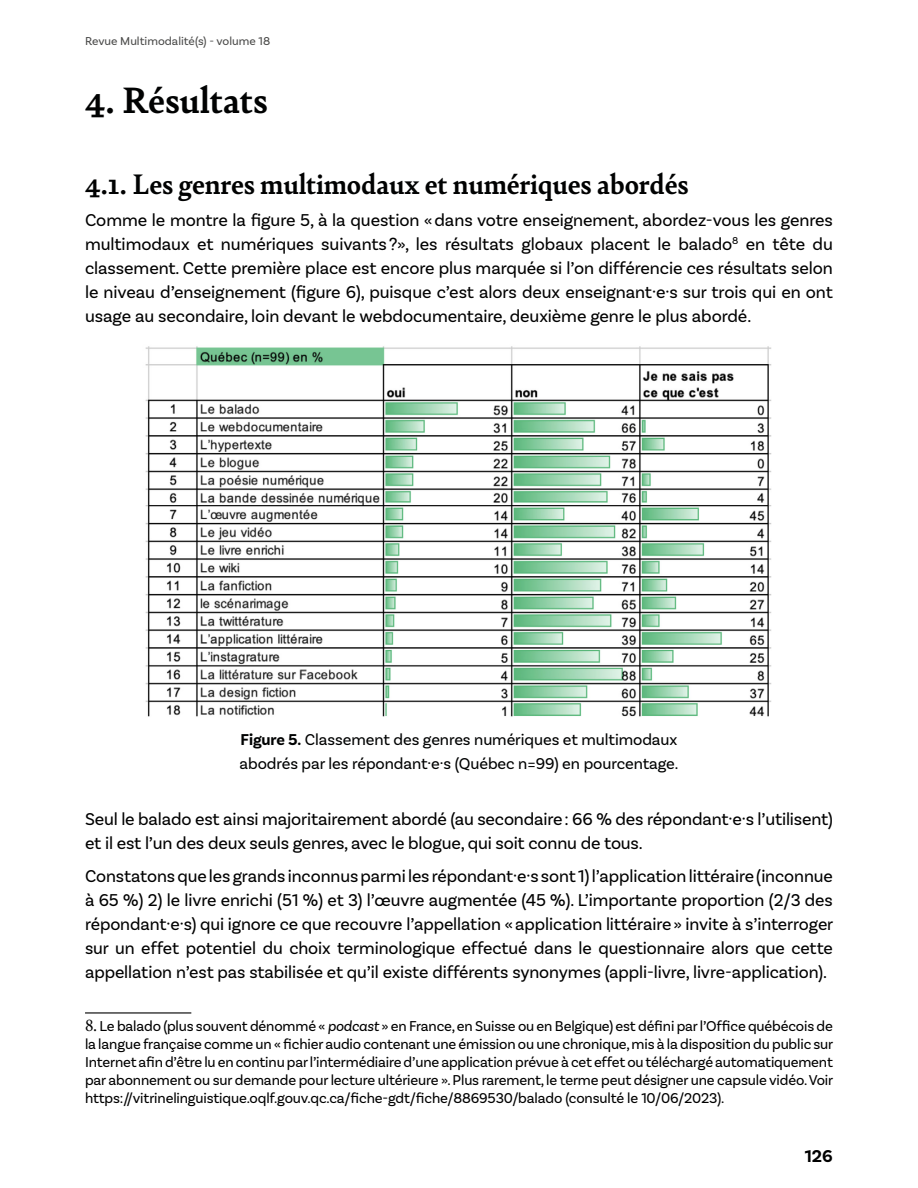
<style>
.page{position:relative;width:918px;height:1188px;background:#fff}
.page>*{position:absolute;margin:0;border:0;box-sizing:border-box;transform-origin:0 0}
.t1{font:700 39px "Bely";color:#010202}
.t2{font:700 30px "Bely";letter-spacing:-.005em;color:#010202}
.t3{font:18px/24px "Basic Sans";letter-spacing:-.01em;color:#000;text-align:justify}
.t4{font:700 18px "Basic Sans";color:#000}
.t5{font:16.5px/24px "Basic Sans";letter-spacing:-.005em;color:#010202}
.t6{font:15px/18px "Basic Sans";letter-spacing:-.01em;color:#000;text-align:justify}
.t7{font:12px "Basic Sans";color:#4a4a49}
.s1{font-weight:700}
.s2{font-family:"Minion Pro";font-size:18px}
.s3{font-style:italic}
</style>
<div class="page">
<hr style="left:85px;top:1012px;width:106px;height:2px;background:#000">
<img style="left:145px;top:346px;width:627px;height:371px">
<p class="t7" style="left:85px;top:33px;width:187px">Revue Multimodalité(s) - volume 18</p>
<h1 class="t1" style="left:85px;top:73px;width:184px">4. Résultats</h1>
<h2 class="t2" style="left:85px;top:162px;width:605px">4.1. Les genres multimodaux et numériques abordés</h2>
<p class="t3" style="left:85px;top:208px;width:749px">Comme le montre la figure 5, à la question «dans votre enseignement, abordez-vous les genres multimodaux et numériques suivants?», les résultats globaux placent le balado<sup>8</sup> en tête du classement. Cette première place est encore plus marquée si l’on différencie ces résultats selon le niveau d’enseignement (figure 6), puisque c’est alors deux enseignant·e·s sur trois qui en ont usage au secondaire, loin devant le webdocumentaire, deuxième genre le plus abordé.</p>
<p class="t5" style="left:240px;top:727px;width:440px"><span class="s1">Figure 5.</span> Classement des genres numériques et multimodaux abodrés par les répondant·e·s (Québec n=99) en pourcentage.</p>
<p class="t3" style="left:85px;top:807px;width:749px">Seul le balado est ainsi majoritairement abordé (au secondaire: 66 % des répondant·e·s l’utilisent) et il est l’un des deux seuls genres, avec le blogue, qui soit connu de tous.</p>
<p class="t3" style="left:85px;top:864px;width:750px">Constatons que les grands inconnus parmi les répondant·e·s sont 1) l’application littéraire (inconnue à 65 %) 2) le livre enrichi (51 %) et 3) l’œuvre augmentée (45 %). L’importante proportion (2/3 des répondant·e·s) qui ignore ce que recouvre l’appellation «application littéraire» invite à s’interroger sur un effet potentiel du choix terminologique effectué dans le questionnaire alors que cette appellation n’est pas stabilisée et qu’il existe différents synonymes (appli-livre, livre-application).</p>
<p class="t6" style="left:85px;top:1017px;width:750px"><span class="s2">8.</span> Le balado (plus souvent dénommé « <span class="s3">podcast</span> » en France, en Suisse ou en Belgique) est défini par l’Office québécois de la langue française comme un « fichier audio contenant une émission ou une chronique, mis à la disposition du public sur Internet afin d’être lu en continu par l’intermédiaire d’une application prévue à cet effet ou téléchargé automatiquement par abonnement ou sur demande pour lecture ultérieure ». Plus rarement, le terme peut désigner une capsule vidéo. Voir https://vitrinelinguistique.oqlf.gouv.qc.ca/fiche-gdt/fiche/8869530/balado (consulté le 10/06/2023).</p>
<p class="t4" style="left:805px;top:1145px;width:30px">126</p>
</div>
